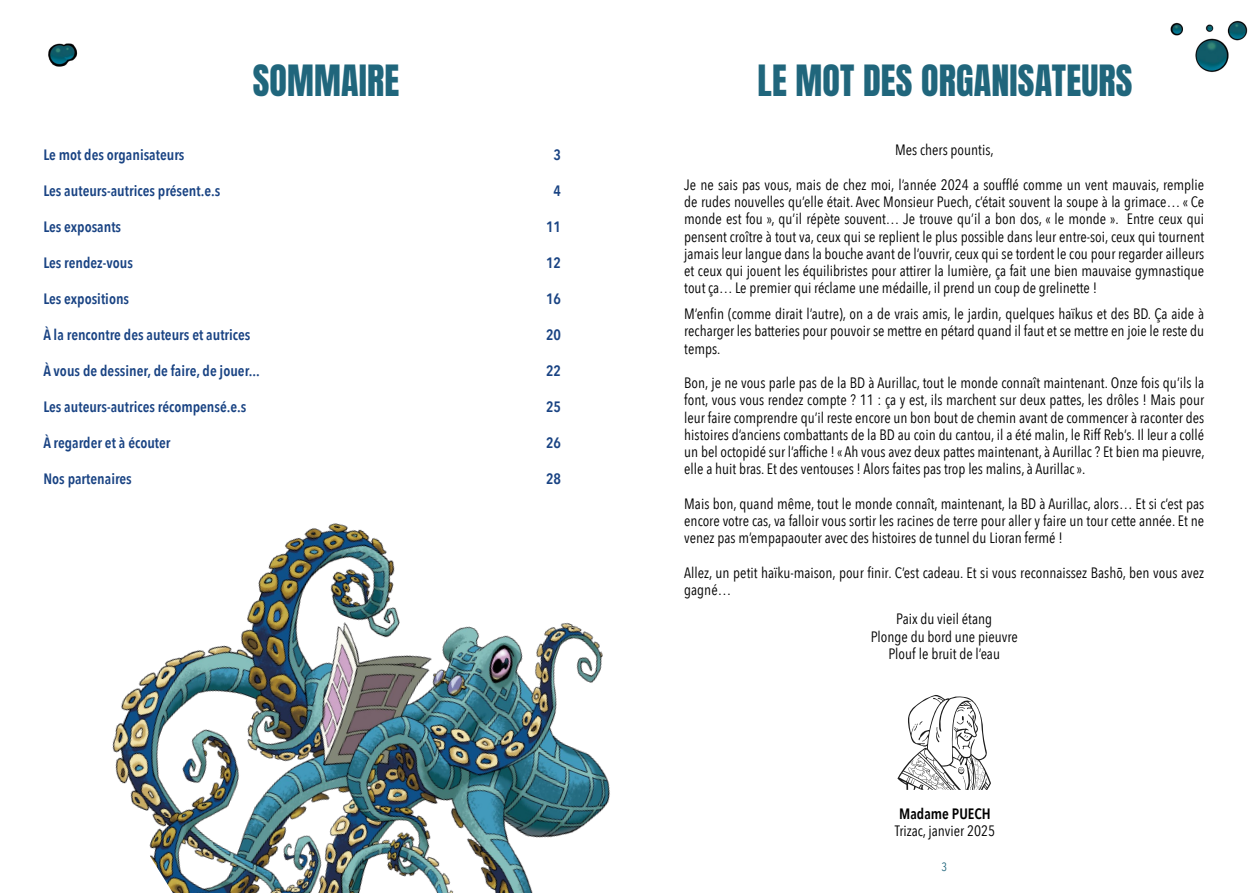
<style>
.page{position:relative;width:1259px;height:893px;background:#fff}
.page>*{position:absolute;margin:0;border:0;box-sizing:border-box;transform-origin:0 0}
.t1{font:36px "Anton";letter-spacing:.005em;color:#20667c}
.t2{font:15px/17.2px "Avenir Next Condensed";color:#000;text-align:justify}
.t3{font:600 15px "Avenir Next Condensed";color:#194383}
.t4{font:600 15px "Avenir Next Condensed";color:#000}
.t5{font:12px "Avenir Next Condensed";color:#20667c}
</style>
<div class="page">
<img style="left:1170px;top:20px;width:78px;height:52px">
<img style="left:48px;top:43px;width:30px;height:24px">
<img style="left:112px;top:523px;width:498px;height:370px">
<svg style="left:897px;top:695px;width:94px;height:95px"></svg>
<h1 class="t1" style="left:253px;top:63px;width:148px">SOMMAIRE</h1>
<h1 class="t1" style="left:757px;top:63px;width:376px">LE MOT DES ORGANISATEURS</h1>
<p class="t3" style="left:43px;top:141px;width:143px">Le mot des organisateurs</p>
<p class="t3" style="left:553px;top:141px;width:9px">3</p>
<p class="t3" style="left:43px;top:177px;width:178px">Les auteurs-autrices présent.e.s</p>
<p class="t3" style="left:553px;top:177px;width:9px">4</p>
<p class="t3" style="left:43px;top:213px;width:79px">Les exposants</p>
<p class="t3" style="left:546px;top:213px;width:16px">11</p>
<p class="t3" style="left:43px;top:249px;width:91px">Les rendez-vous</p>
<p class="t3" style="left:546px;top:249px;width:16px">12</p>
<p class="t3" style="left:43px;top:285px;width:87px">Les expositions</p>
<p class="t3" style="left:546px;top:285px;width:16px">16</p>
<p class="t3" style="left:43px;top:321px;width:209px">À la rencontre des auteurs et autrices</p>
<p class="t3" style="left:546px;top:321px;width:16px">20</p>
<p class="t3" style="left:43px;top:357px;width:218px">À vous de dessiner, de faire, de jouer...</p>
<p class="t3" style="left:546px;top:357px;width:16px">22</p>
<p class="t3" style="left:43px;top:393px;width:205px">Les auteurs-autrices récompensé.e.s</p>
<p class="t3" style="left:546px;top:393px;width:16px">25</p>
<p class="t3" style="left:43px;top:429px;width:129px">À regarder et à écouter</p>
<p class="t3" style="left:546px;top:429px;width:16px">26</p>
<p class="t3" style="left:43px;top:465px;width:90px">Nos partenaires</p>
<p class="t3" style="left:546px;top:465px;width:16px">28</p>
<p class="t2" style="left:895px;top:141px;width:100px">Mes chers pountis,</p>
<p class="t2" style="left:684px;top:175px;width:521px">Je ne sais pas vous, mais de chez moi, l’année 2024 a soufflé comme un vent mauvais, remplie de rudes nouvelles qu’elle était. Avec Monsieur Puech, c’était souvent la soupe à la grimace… « Ce monde est fou », qu’il répète souvent… Je trouve qu’il a bon dos, « le monde ». Entre ceux qui pensent croître à tout va, ceux qui se replient le plus possible dans leur entre-soi, ceux qui tournent jamais leur langue dans la bouche avant de l’ouvrir, ceux qui se tordent le cou pour regarder ailleurs et ceux qui jouent les équilibristes pour attirer la lumière, ça fait une bien mauvaise gymnastique tout ça… Le premier qui réclame une médaille, il prend un coup de grelinette !</p>
<p class="t2" style="left:684px;top:305px;width:521px">M’enfin (comme dirait l’autre), on a de vrais amis, le jardin, quelques haïkus et des BD. Ça aide à recharger les batteries pour pouvoir se mettre en pétard quand il faut et se mettre en joie le reste du temps.</p>
<p class="t2" style="left:684px;top:374px;width:522px">Bon, je ne vous parle pas de la BD à Aurillac, tout le monde connaît maintenant. Onze fois qu’ils la font, vous vous rendez compte ? 11 : ça y est, ils marchent sur deux pattes, les drôles ! Mais pour leur faire comprendre qu’il reste encore un bon bout de chemin avant de commencer à raconter des histoires d’anciens combattants de la BD au coin du cantou, il a été malin, le Riff Reb’s. Il leur a collé un bel octopidé sur l’affiche ! « Ah vous avez deux pattes maintenant, à Aurillac ? Et bien ma pieuvre, elle a huit bras. Et des ventouses ! Alors faites pas trop les malins, à Aurillac ».</p>
<p class="t2" style="left:684px;top:494px;width:521px">Mais bon, quand même, tout le monde connaît, maintenant, la BD à Aurillac, alors… Et si c’est pas encore votre cas, va falloir vous sortir les racines de terre pour aller y faire un tour cette année. Et ne venez pas m’empapaouter avec des histoires de tunnel du Lioran fermé !</p>
<p class="t2" style="left:684px;top:563px;width:521px">Allez, un petit haïku-maison, pour finir. C’est cadeau. Et si vous reconnaissez Bashō, ben vous avez gagné…</p>
<p class="t2" style="left:870px;top:610px;width:149px;text-align:center">Paix du vieil étang<br>Plonge du bord une pieuvre<br>Plouf le bruit de l’eau</p>
<p class="t4" style="left:899px;top:800px;width:93px">Madame PUECH</p>
<p class="t2" style="left:894px;top:821px;width:102px">Trizac, janvier 2025</p>
<p class="t5" style="left:941px;top:856px;width:7px">3</p>
</div>
